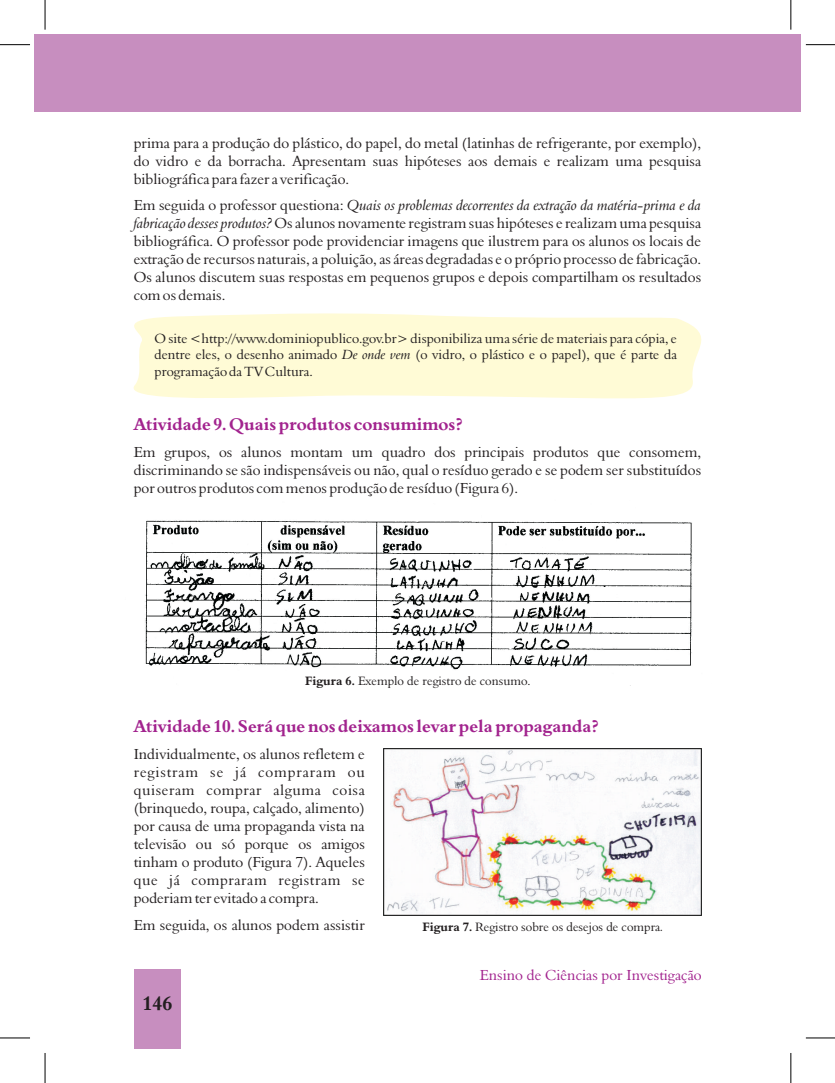
<style>
.page{position:relative;width:835px;height:1083px;background:#fff}
.page>*{position:absolute;margin:0;border:0;box-sizing:border-box;transform-origin:0 0}
.t1{font:20px "Aldine 401 BT Roman A,Bold";color:#231f20}
.t2{font:17.5px "Aldine 401 BT Roman A,Bold";color:#a2238e}
.t3{font:15px/18px "Aldine 401 BT Roman A";color:#231f20;text-align:justify}
.t4{font:15px "Aldine 401 BT Roman A,Italic";color:#231f20}
.t5{font:15px "Aldine 401 BT Roman A";color:#a2238e}
.t6{font:13.75px/16.5px "Aldine 401 BT Roman A";color:#231f20;text-align:justify}
.t7{font:12.5px "Aldine 401 BT Roman A";color:#231f20}
.s1{font-family:"Aldine 401 BT Roman A"}
.s2{font-family:"Aldine 401 BT Roman A,Italic"}
.s3{font-family:"Aldine 401 BT Roman A,Bold"}
</style>
<div class="page">
<img style="left:145px;top:520px;width:547px;height:150px">
<div style="left:134px;top:968px;width:46px;height:80px;background:#c78ebf"></div>
<div style="left:34px;top:34px;width:766px;height:78px;background:#c78ebf"></div>
<svg style="left:133px;top:313px;width:569px;height:86px;background:#fffbd9"></svg>
<img style="left:383px;top:748px;width:318px;height:167px">
<hr style="left:0;top:1037px;width:30px;height:1px;background:#000">
<hr style="left:45px;top:1052px;width:1px;height:30px;background:#000">
<hr style="left:0;top:44px;width:30px;height:1px;background:#000">
<hr style="left:45px;top:0;width:1px;height:30px;background:#000">
<svg style="left:805px;top:44px;width:29px;height:1px"></svg>
<hr style="left:790px;top:0;width:1px;height:30px;background:#000">
<svg style="left:805px;top:1037px;width:29px;height:1px"></svg>
<hr style="left:790px;top:1052px;width:1px;height:30px;background:#000">
<p class="t3" style="left:134px;top:135px;width:568px">prima para a produção do plástico, do papel, do metal (latinhas de refrigerante, por exemplo), do vidro e da borracha. Apresentam suas hipóteses aos demais e realizam uma pesquisa bibliográfica para fazer a verificação.</p>
<p class="t4" style="left:134px;top:199px;width:568px"><span class="s1">Em seguida o professor questiona:</span> Quais os problemas decorrentes da extração da matéria-prima e da</p>
<p class="t3" style="left:134px;top:215px;width:568px"><span class="s2">fabricação desses produtos?</span> Os alunos novamente registram suas hipóteses e realizam uma pesquisa bibliográfica. O professor pode providenciar imagens que ilustrem para os alunos os locais de extração de recursos naturais, a poluição, as áreas degradadas e o próprio processo de fabricação.<br>Os alunos discutem suas respostas em pequenos grupos e depois compartilham os resultados com os demais.</p>
<p class="t6" style="left:154px;top:331px;width:523px">O site &lt;http://www.dominiopublico.gov.br&gt; disponibiliza uma série de materiais para cópia, e dentre eles, o desenho animado <span class="s2">De onde vem</span> (o vidro, o plástico e o papel), que é parte da programação da TV Cultura.</p>
<p class="t2" style="left:134px;top:416px;width:330px">Atividade 9. Quais produtos consumimos?</p>
<p class="t3" style="left:134px;top:444px;width:568px">Em grupos, os alunos montam um quadro dos principais produtos que consomem, discriminando se são indispensáveis ou não, qual o resíduo gerado e se podem ser substituídos por outros produtos com menos produção de resíduo (Figura 6).</p>
<p class="t7" style="left:305px;top:675px;width:227px"><span class="s3">Figura 6.</span> Exemplo de registro de consumo.</p>
<p class="t2" style="left:134px;top:718px;width:466px">Atividade 10. Será que nos deixamos levar pela propaganda?</p>
<p class="t3" style="left:134px;top:746px;width:232px">Individualmente, os alunos refletem e registram se já compraram ou quiseram comprar alguma coisa (brinquedo, roupa, calçado, alimento) por causa de uma propaganda vista na televisão ou só porque os amigos tinham o produto (Figura 7). Aqueles que já compraram registram se poderiam ter evitado a compra.</p>
<p class="t3" style="left:134px;top:916px;width:232px">Em seguida, os alunos podem assistir</p>
<p class="t7" style="left:422px;top:920px;width:242px"><span class="s3">Figura 7.</span> Registro sobre os desejos de compra<span class="s2">.</span></p>
<h1 class="t1" style="left:142px;top:994px;width:31px">146</h1>
<p class="t5" style="left:479px;top:968px;width:223px">Ensino de Ciências por Investigação</p>
</div>
